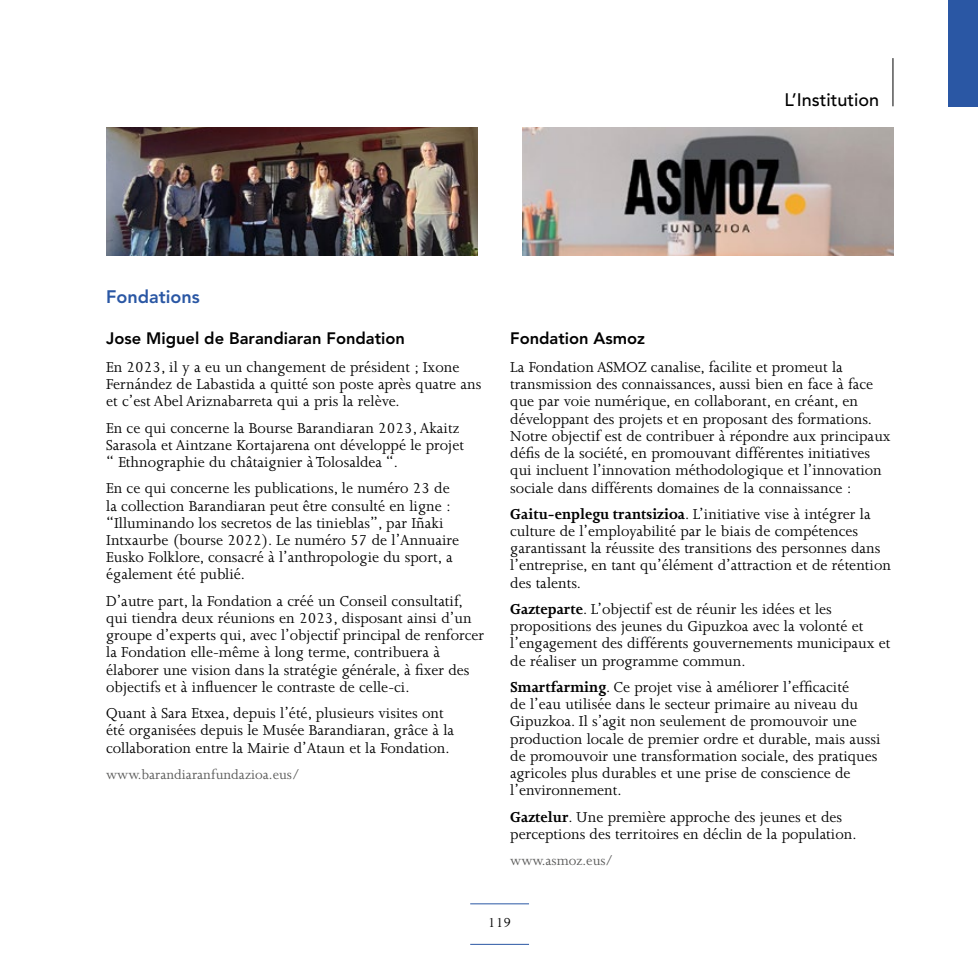
<style>
.page{position:relative;width:978px;height:978px;background:#fff}
.page>*{position:absolute;margin:0;border:0;box-sizing:border-box;transform-origin:0 0}
.t1{font:500 18px "Avenir";color:#000}
.t2{font:800 18px "Avenir";color:#2a57a4}
.t3{font:16.5px/17.2px "Joanna";color:#000}
.t4{font:800 16.5px "Avenir";color:#000}
.t5{font:15px "Joanna";color:#575756}
.t6{font:15px "Joanna";color:#000}
.s1{font-weight:700}
</style>
<div class="page">
<div style="left:948px;top:0;width:30px;height:106px;background:#2a57a4"></div>
<hr style="left:470px;top:944px;width:59px;height:1px;background:#2a57a4">
<hr style="left:470px;top:903px;width:59px;height:1px;background:#2a57a4">
<hr style="left:893px;top:58px;width:1px;height:48px;background:#000">
<img style="left:522px;top:128px;width:371px;height:127px">
<img style="left:106px;top:128px;width:371px;height:127px">
<p class="t1" style="left:784px;top:90px;width:96px">L’Institution</p>
<p class="t2" style="left:106px;top:286px;width:95px">Fondations</p>
<p class="t4" style="left:106px;top:329px;width:300px">Jose Miguel de Barandiaran Fondation</p>
<p class="t3" style="left:106px;top:358px;width:377px">En 2023, il y a eu un changement de président ; Ixone<br>Fernández de Labastida a quitté son poste après quatre ans et c’est Abel Ariznabarreta qui a pris la relève.</p>
<p class="t3" style="left:106px;top:419px;width:359px">En ce qui concerne la Bourse Barandiaran 2023, Akaitz<br>Sarasola et Aintzane Kortajarena ont développé le projet “ Ethnographie du châtaignier à Tolosaldea “.</p>
<p class="t3" style="left:106px;top:480px;width:354px">En ce qui concerne les publications, le numéro 23 de la collection Barandiaran peut être consulté en ligne : “Illuminando los secretos de las tinieblas”, par Iñaki Intxaurbe (bourse 2022). Le numéro 57 de l’Annuaire Eusko Folklore, consacré à l’anthropologie du sport, a également été publié.</p>
<p class="t3" style="left:106px;top:592px;width:380px">D’autre part, la Fondation a créé un Conseil consultatif, qui tiendra deux réunions en 2023, disposant ainsi d’un groupe d’experts qui, avec l’objectif principal de renforcer la Fondation elle-même à long terme, contribuera à élaborer une vision dans la stratégie générale, à fixer des objectifs et à influencer le contraste de celle-ci.</p>
<p class="t3" style="left:106px;top:705px;width:350px">Quant à Sara Etxea, depuis l’été, plusieurs visites ont été organisées depuis le Musée Barandiaran, grâce à la collaboration entre la Mairie d’Ataun et la Fondation.</p>
<p class="t5" style="left:106px;top:767px;width:195px">www.barandiaranfundazioa.eus/</p>
<p class="t4" style="left:510px;top:329px;width:137px">Fondation Asmoz</p>
<p class="t3" style="left:510px;top:358px;width:382px">La Fondation ASMOZ canalise, facilite et promeut la transmission des connaissances, aussi bien en face à face que par voie numérique, en collaborant, en créant, en développant des projets et en proposant des formations.<br>Notre objectif est de contribuer à répondre aux principaux défis de la société, en promouvant différentes initiatives qui incluent l’innovation méthodologique et l’innovation sociale dans différents domaines de la connaissance :</p>
<p class="t3" style="left:510px;top:505px;width:382px"><span class="s1">Gaitu-enplegu trantsizioa</span>. L’initiative vise à intégrer la culture de l’employabilité par le biais de compétences garantissant la réussite des transitions des personnes dans l’entreprise, en tant qu’élément d’attraction et de rétention des talents.</p>
<p class="t3" style="left:510px;top:601px;width:382px"><span class="s1">Gazteparte</span>. L’objectif est de réunir les idées et les propositions des jeunes du Gipuzkoa avec la volonté et l’engagement des différents gouvernements municipaux et de réaliser un programme commun.</p>
<p class="t3" style="left:510px;top:678px;width:372px"><span class="s1">Smartfarming</span>. Ce projet vise à améliorer l’efficacité<br>de l’eau utilisée dans le secteur primaire au niveau du Gipuzkoa. Il s’agit non seulement de promouvoir une production locale de premier ordre et durable, mais aussi de promouvoir une transformation sociale, des pratiques agricoles plus durables et une prise de conscience de l’environnement.</p>
<p class="t3" style="left:510px;top:808px;width:348px"><span class="s1">Gaztelur</span>. Une première approche des jeunes et des perceptions des territoires en déclin de la population.</p>
<p class="t5" style="left:510px;top:853px;width:105px">www.asmoz.eus/</p>
<p class="t6" style="left:488px;top:914px;width:25px">119</p>
</div>
